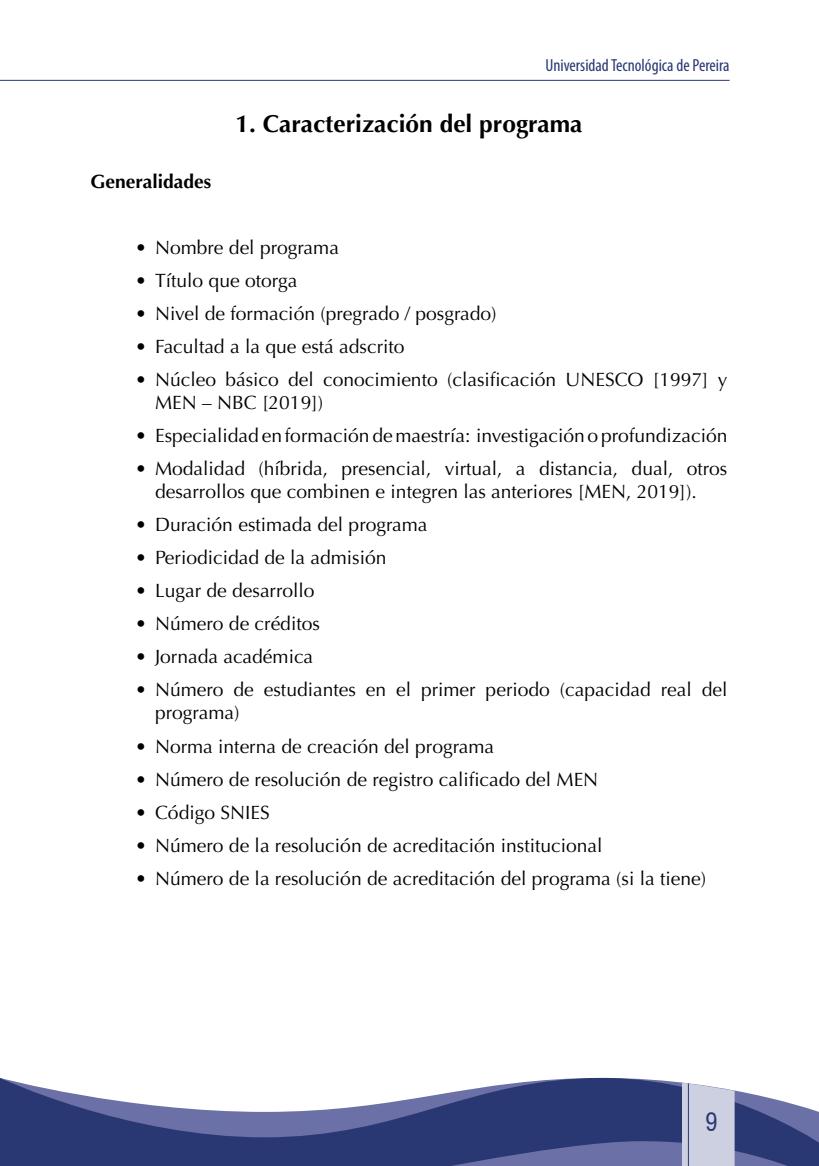
<style>
.page{position:relative;width:819px;height:1166px;background:#fff}
.page>*{position:absolute;margin:0;border:0;box-sizing:border-box;transform-origin:0 0}
.t1{font:700 24.5px "Optima";color:#000}
.t2{font:condensed 24.5px "Swiss 721 BT";color:#293773}
.t3{font:19.25px/23.1px "Optima";color:#000}
.t4{font:700 19.25px "Optima";color:#000}
.t5{font:condensed 17.5px "Myriad Pro";color:#293773}
</style>
<div class="page">
<svg style="left:0;top:1078px;width:819px;height:88px;fill:#293773"></svg>
<div style="left:682px;top:1083px;width:52px;height:83px;background:#ccd0e0"></div>
<hr style="left:0;top:80px;width:729px;height:1px;background:#293773">
<hr style="left:688px;top:1083px;width:1px;height:83px;background:#293773">
<p class="t5" style="left:545px;top:54px;width:186px">Universidad Tecnológica de Pereira</p>
<p class="t4" style="left:91px;top:170px;width:122px">Generalidades</p>
<p class="t1" style="left:236px;top:109px;width:348px">1. Caracterización del programa</p>
<p class="t3" style="left:135px;top:236px;width:205px">• Nombre del programa</p>
<p class="t3" style="left:135px;top:269px;width:164px">• Título que otorga</p>
<p class="t3" style="left:135px;top:302px;width:363px">• Nivel de formación (pregrado / posgrado)</p>
<p class="t3" style="left:135px;top:335px;width:271px">• Facultad a la que está adscrito</p>
<p class="t3" style="left:155px;top:368px;width:574px;text-indent:-20px">• Núcleo básico del conocimiento (clasificación UNESCO [1997] y<br>MEN – NBC [2019])</p>
<p class="t3" style="left:135px;top:424px;width:593px">• Especialidad en formación de maestría: investigación o profundización</p>
<p class="t3" style="left:135px;top:457px;width:593px;text-align:center">• Modalidad (híbrida, presencial, virtual, a distancia, dual, otros desarrollos que combinen e integren las anteriores [MEN, 2019]).</p>
<p class="t3" style="left:135px;top:513px;width:294px">• Duración estimada del programa</p>
<p class="t3" style="left:135px;top:546px;width:253px">• Periodicidad de la admisión</p>
<p class="t3" style="left:135px;top:579px;width:181px">• Lugar de desarrollo</p>
<p class="t3" style="left:135px;top:612px;width:186px">• Número de créditos</p>
<p class="t3" style="left:135px;top:645px;width:179px">• Jornada académica</p>
<p class="t3" style="left:155px;top:678px;width:574px;text-indent:-20px">• Número de estudiantes en el primer periodo (capacidad real del programa)</p>
<p class="t3" style="left:135px;top:735px;width:360px">• Norma interna de creación del programa</p>
<p class="t3" style="left:135px;top:768px;width:464px">• Número de resolución de registro calificado del MEN</p>
<p class="t3" style="left:135px;top:801px;width:136px">• Código SNIES</p>
<p class="t3" style="left:135px;top:834px;width:469px">• Número de la resolución de acreditación institucional</p>
<p class="t3" style="left:135px;top:867px;width:572px">• Número de la resolución de acreditación del programa (si la tiene)</p>
<p class="t2" style="left:705px;top:1107px;width:14px">9</p>
</div>
